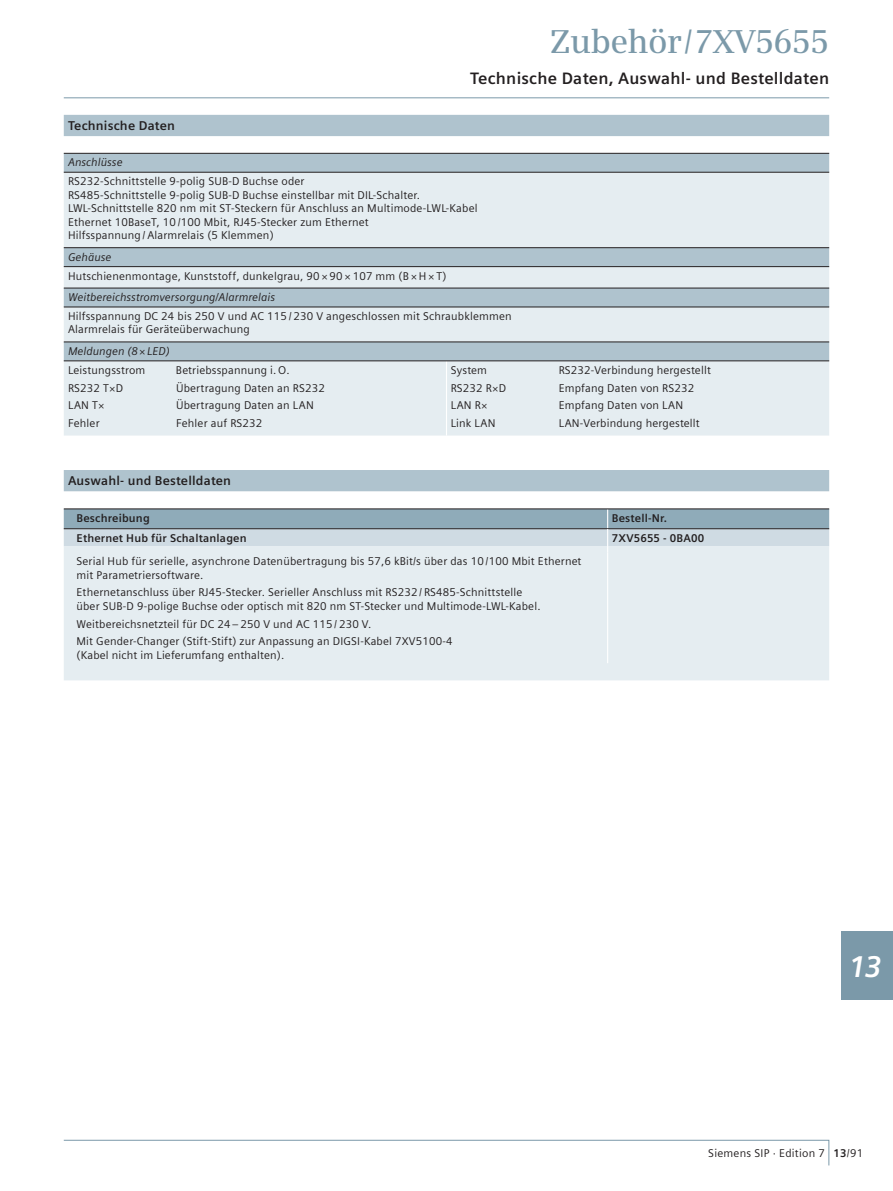
<style>
.page{position:relative;width:893px;height:1191px;background:#fff}
.page>*{position:absolute;margin:0;border:0;box-sizing:border-box;transform-origin:0 0}
.t1{font:600 33px "Siemens Serif";letter-spacing:-.02em;color:#7b99a9}
.t2{font:italic 700 30px "Siemens Sans";color:#fff}
.t3{font:700 16.5px "Siemens Sans";letter-spacing:.015em;color:#231f20}
.t4{font:700 12.75px "Siemens Sans";letter-spacing:.015em;color:#231f20}
.t5{font:11.25px/13.5px "Siemens Sans";letter-spacing:.015em;color:#231f20}
.t6{font:700 11.25px "Siemens Sans";letter-spacing:.015em;color:#231f20}
.s1{font-style:italic}
.s2{font-weight:700}
</style>
<div class="page">
<hr style="left:64px;top:97px;width:765px;height:1px;background:#7b99a9">
<svg style="left:63px;top:1139px;width:766px;height:27px"></svg>
<div style="left:64px;top:470px;width:765px;height:21px;background:#afc3ce"></div>
<div style="left:64px;top:154px;width:765px;height:18px;background:#afc3ce"></div>
<svg style="left:64px;top:173px;width:765px;height:262px;background:#d8e2e8"></svg>
<hr style="left:446px;top:361px;width:1px;height:74px;background:#fff">
<hr style="left:64px;top:288px;width:765px;height:1px;background:#231f20">
<hr style="left:64px;top:307px;width:765px;height:1px;background:#231f20">
<hr style="left:64px;top:153px;width:765px;height:1px;background:#231f20">
<hr style="left:64px;top:247px;width:765px;height:1px;background:#231f20">
<hr style="left:64px;top:172px;width:765px;height:1px;background:#231f20">
<hr style="left:64px;top:266px;width:765px;height:1px;background:#231f20">
<hr style="left:64px;top:342px;width:765px;height:1px;background:#231f20">
<hr style="left:64px;top:360px;width:765px;height:1px;background:#231f20">
<div style="left:64px;top:552px;width:765px;height:128px;background:#e5edf1"></div>
<hr style="left:64px;top:508px;width:765px;height:1px;background:#231f20">
<svg style="left:64px;top:509px;width:765px;height:43px;background:#b0c2cc"></svg>
<hr style="left:607px;top:552px;width:1px;height:111px;background:#fff">
<div style="left:64px;top:115px;width:765px;height:21px;background:#afc3ce"></div>
<div style="left:842px;top:931px;width:51px;height:68px;background:#7b99a9"></div>
<p class="t4" style="left:68px;top:120px;width:108px">Technische Daten</p>
<p class="t1" style="left:550px;top:28px;width:281px">Zubehör / 7XV5655</p>
<p class="t3" style="left:470px;top:71px;width:361px">Technische Daten, Auswahl- und Bestelldaten</p>
<p class="t5" style="left:68px;top:154px;width:238px;line-height:18.9px"><span class="s1">Anschlüsse<br></span>RS232-Schnittstelle 9-polig SUB-D Buchse oder</p>
<p class="t5" style="left:68px;top:189px;width:411px">RS485-Schnittstelle 9-polig SUB-D Buchse einstellbar mit DIL-Schalter.<br>LWL-Schnittstelle 820 nm mit ST-Steckern für Anschluss an Multimode-LWL-Kabel Ethernet 10BaseT, 10 /100 Mbit, RJ45-Stecker zum Ethernet<br>Hilfsspannung / Alarmrelais (5 Klemmen)</p>
<p class="t5" style="left:68px;top:248px;width:380px;line-height:18.9px"><span class="s1">Gehäuse<br></span>Hutschienenmontage, Kunststoff, dunkelgrau, 90 × 90 × 107 mm (B × H × T)</p>
<p class="t5" style="left:68px;top:288px;width:445px;line-height:18.9px"><span class="s1">Weitbereichsstromversorgung/Alarmrelais<br></span>Hilfsspannung DC 24 bis 250 V und AC 115 / 230 V angeschlossen mit Schraubklemmen</p>
<p class="t5" style="left:68px;top:320px;width:183px;line-height:21.5px">Alarmrelais für Geräteüberwachung<br><span class="s1">Meldungen (8 × LED)</span></p>
<p class="t5" style="left:68px;top:364px;width:79px">Leistungsstrom</p>
<p class="t5" style="left:176px;top:364px;width:115px">Betriebsspannung i. O.</p>
<p class="t5" style="left:68px;top:382px;width:57px">RS232 T×D</p>
<p class="t5" style="left:176px;top:382px;width:150px">Übertragung Daten an RS232</p>
<p class="t5" style="left:68px;top:399px;width:38px">LAN T×</p>
<p class="t5" style="left:176px;top:399px;width:139px">Übertragung Daten an LAN</p>
<p class="t5" style="left:68px;top:417px;width:33px">Fehler</p>
<p class="t5" style="left:176px;top:417px;width:88px">Fehler auf RS232</p>
<p class="t5" style="left:451px;top:364px;width:38px">System</p>
<p class="t5" style="left:559px;top:364px;width:154px">RS232-Verbindung hergestellt</p>
<p class="t5" style="left:451px;top:382px;width:57px">RS232 R×D</p>
<p class="t5" style="left:559px;top:382px;width:137px">Empfang Daten von RS232</p>
<p class="t5" style="left:451px;top:399px;width:38px">LAN R×</p>
<p class="t5" style="left:559px;top:399px;width:126px">Empfang Daten von LAN</p>
<p class="t5" style="left:451px;top:417px;width:46px">Link LAN</p>
<p class="t5" style="left:559px;top:417px;width:143px">LAN-Verbindung hergestellt</p>
<p class="t4" style="left:68px;top:475px;width:165px">Auswahl- und Bestelldaten</p>
<p class="t6" style="left:77px;top:513px;width:75px">Beschreibung</p>
<p class="t6" style="left:612px;top:513px;width:57px">Bestell-Nr.</p>
<p class="t6" style="left:77px;top:533px;width:172px">Ethernet Hub für Schaltanlagen</p>
<p class="t6" style="left:612px;top:534px;width:94px">7XV5655 - 0BA00</p>
<p class="t5" style="left:77px;top:555px;width:506px">Serial Hub für serielle, asynchrone Datenübertragung bis 57,6 kBit/s über das 10 /100 Mbit Ethernet mit Parametriersoftware.</p>
<p class="t5" style="left:77px;top:586px;width:466px">Ethernetanschluss über RJ45-Stecker. Serieller Anschluss mit RS232 / RS485-Schnittstelle über SUB-D 9-polige Buchse oder optisch mit 820 nm ST-Stecker und Multimode-LWL-Kabel.</p>
<p class="t5" style="left:77px;top:616px;width:377px;line-height:17.7px">Weitbereichsnetzteil für DC 24 – 250 V und AC 115 / 230 V.<br>Mit Gender-Changer (Stift-Stift) zur Anpassung an DIGSI-Kabel 7XV5100-4</p>
<p class="t5" style="left:77px;top:649px;width:209px">(Kabel nicht im Lieferumfang enthalten).</p>
<p class="t2" style="left:849px;top:954px;width:34px">13</p>
<p class="t5" style="left:708px;top:1147px;width:156px">Siemens SIP · Edition 7 <span class="s2">13</span>/91</p>
</div>
